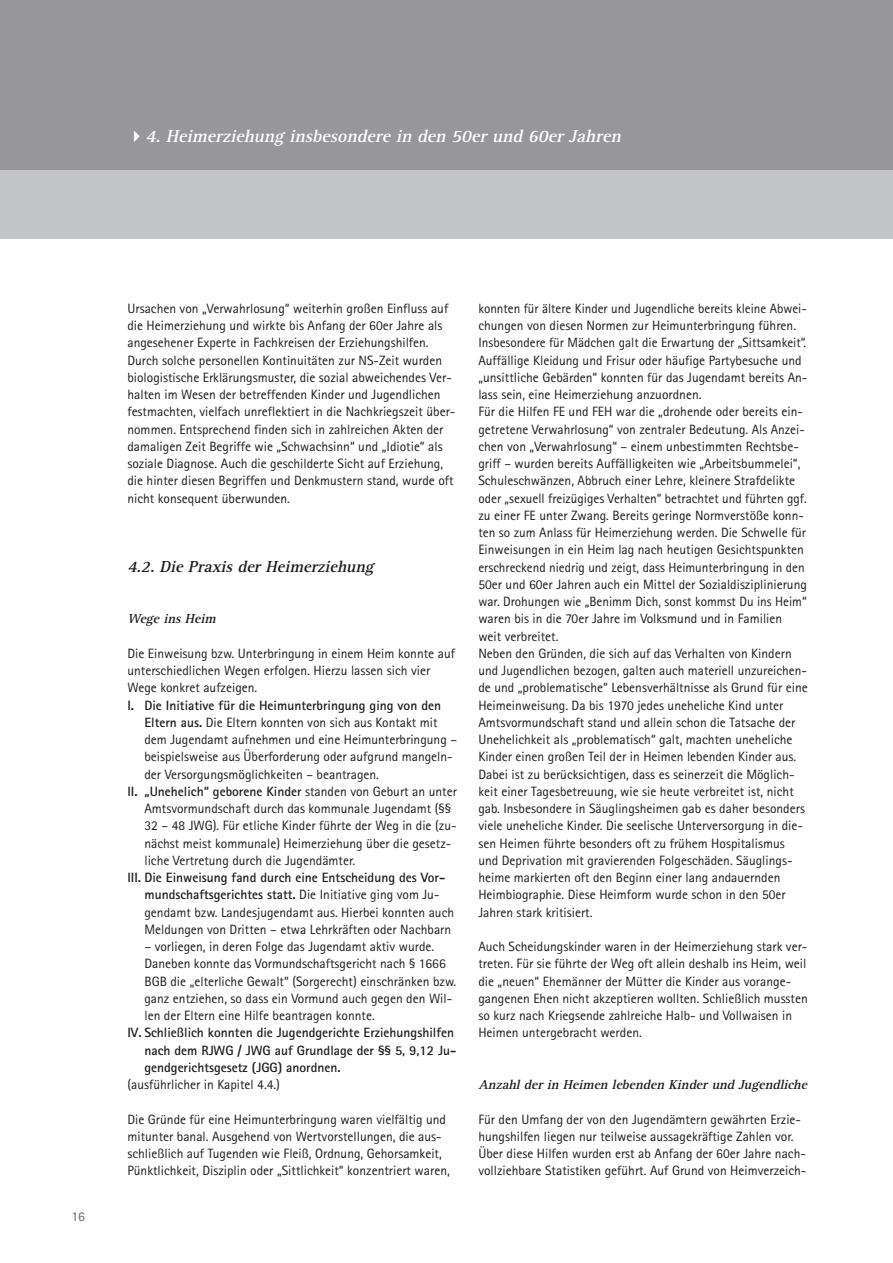
<style>
.page{position:relative;width:893px;height:1263px;background:#fff}
.page>*{position:absolute;margin:0;border:0;box-sizing:border-box;transform-origin:0 0}
.t1{font:italic 700 18px "Rotis Serif";color:#fff}
.t2{font:italic 700 16.5px "Rotis Serif";color:#1b1c20}
.t3{font:13.5px/17.2px "Rotis Sans Serif";color:#1b1c20}
.t4{font:700 13.5px/17.2px "Rotis Sans Serif";color:#1b1c20}
.t5{font:italic 700 13.5px "Rotis Serif";color:#1b1c20}
.t6{font:13.5px "Rotis Sans Serif";color:#67666b}
.s1{font-weight:700}
.s2{font-weight:400}
</style>
<div class="page">
<div style="left:0;top:0;width:892px;height:170px;background:#97979b"></div>
<div style="left:0;top:170px;width:892px;height:68px;background:#c3c5c7"></div>
<h1 class="t1" style="left:145px;top:130px;width:480px">4. Heimerziehung insbesondere in den 50er und 60er Jahren</h1>
<p class="t6" style="left:71px;top:1211px;width:15px">16</p>
<p class="t3" style="left:127px;top:301px;width:329px">Ursachen von „Verwahrlosung“ weiterhin großen Einfluss auf die Heimerziehung und wirkte bis Anfang der 60er Jahre als angesehener Experte in Fachkreisen der Erziehungshilfen.<br>Durch solche personellen Kontinuitäten zur NS-Zeit wurden biologistische Erklärungsmuster, die sozial abweichendes Ver&shy;halten im Wesen der betreffenden Kinder und Jugendlichen festmachten, vielfach unreflektiert in die Nachkriegszeit über&shy;nommen. Entsprechend finden sich in zahlreichen Akten der damaligen Zeit Begriffe wie „Schwachsinn“ und „Idiotie“ als soziale Diagnose. Auch die geschilderte Sicht auf Erziehung, die hinter diesen Begriffen und Denkmustern stand, wurde oft nicht konsequent überwunden.</p>
<p class="t2" style="left:127px;top:560px;width:251px">4.2. Die Praxis der Heimerziehung</p>
<p class="t5" style="left:127px;top:614px;width:92px">Wege ins Heim</p>
<p class="t3" style="left:127px;top:646px;width:329px">Die Einweisung bzw. Unterbringung in einem Heim konnte auf unterschiedlichen Wegen erfolgen. Hierzu lassen sich vier<br>Wege konkret aufzeigen.</p>
<p class="t4" style="left:127px;top:698px;width:315px">I. Die Initiative für die Heimunterbringung ging von den</p>
<p class="t3" style="left:144px;top:715px;width:295px"><span class="s1">Eltern aus.</span> Die Eltern konnten von sich aus Kontakt mit</p>
<p class="t3" style="left:144px;top:732px;width:314px">dem Jugendamt aufnehmen und eine Heimunterbringung –</p>
<p class="t3" style="left:144px;top:749px;width:310px">beispielsweise aus Überforderung oder aufgrund mangeln-</p>
<p class="t3" style="left:144px;top:767px;width:236px">der Versorgungsmöglichkeiten – beantragen.</p>
<p class="t4" style="left:127px;top:784px;width:331px">II. „Unehelich“ geborene Kinder <span class="s2">standen von Geburt an unter</span></p>
<p class="t3" style="left:144px;top:801px;width:308px">Amtsvormundschaft durch das kommunale Jugendamt (§§</p>
<p class="t3" style="left:144px;top:818px;width:313px">32 – 48 JWG). Für etliche Kinder führte der Weg in die (zu-</p>
<p class="t3" style="left:144px;top:836px;width:308px">nächst meist kommunale) Heimerziehung über die gesetz-</p>
<p class="t3" style="left:144px;top:853px;width:212px">liche Vertretung durch die Jugendämter.</p>
<p class="t3" style="left:144px;top:870px;width:311px;text-indent:-17px"><span class="s1">III. Die Einweisung fand durch eine Entscheidung des Vor&shy;mundschaftsgerichtes statt.</span> Die Initiative ging vom Ju&shy;gend amt bzw. Landesjugendamt aus. Hierbei konnten auch Meldungen von Dritten – etwa Lehrkräften oder Nachbarn</p>
<p class="t3" style="left:144px;top:939px;width:313px">– vorliegen, in deren Folge das Jugendamt aktiv wurde.<br>Daneben konnte das Vormundschaftsgericht nach § 1666<br>BGB die „elterliche Gewalt“ (Sorgerecht) einschränken bzw. ganz entziehen, so dass ein Vormund auch gegen den Wil&shy;len der Eltern eine Hilfe beantragen konnte.</p>
<p class="t4" style="left:144px;top:1026px;width:313px;text-indent:-17px">IV. Schließlich konnten die Jugendgerichte Erziehungshilfen nach dem RJWG / JWG auf Grundlage der §§ 5, 9,12 Ju&shy;gendgerichtsgesetz (JGG) anordnen.</p>
<p class="t3" style="left:127px;top:1077px;width:154px">(ausführlicher in Kapitel 4.4.)</p>
<p class="t3" style="left:127px;top:1112px;width:324px">Die Gründe für eine Heimunterbringung waren vielfältig und mitunter banal. Ausgehend von Wertvorstellungen, die aus&shy;schließlich auf Tugenden wie Fleiß, Ordnung, Gehorsamkeit, Pünktlichkeit, Disziplin oder „Sittlichkeit“ konzentriert waren,</p>
<p class="t3" style="left:478px;top:301px;width:331px">konnten für ältere Kinder und Jugendliche bereits kleine Abwei&shy;chungen von diesen Normen zur Heimunterbringung führen.<br>Insbesondere für Mädchen galt die Erwartung der „Sittsamkeit“.<br>Auffällige Kleidung und Frisur oder häufige Partybesuche und „unsittliche Gebärden“ konnten für das Jugendamt bereits An&shy;lass sein, eine Heimerziehung anzuordnen.<br>Für die Hilfen FE und FEH war die „drohende oder bereits ein&shy;getretene Verwahrlosung“ von zentraler Bedeutung. Als Anzei&shy;chen von „Verwahrlosung“ – einem unbestimmten Rechtsbe&shy;griff – wurden bereits Auffälligkeiten wie „Arbeitsbummelei“, Schuleschwänzen, Abbruch einer Lehre, kleinere Strafdelikte oder „sexuell freizügiges Verhalten“ betrachtet und führten ggf. zu einer FE unter Zwang. Bereits geringe Normverstöße konn&shy;ten so zum Anlass für Heimerziehung werden. Die Schwelle für Einweisungen in ein Heim lag nach heutigen Gesichtspunkten erschreckend niedrig und zeigt, dass Heimunterbringung in den 50er und 60er Jahren auch ein Mittel der Sozialdisziplinierung war. Drohungen wie „Benimm Dich, sonst kommst Du ins Heim“ waren bis in die 70er Jahre im Volksmund und in Familien weit verbreitet.<br>Neben den Gründen, die sich auf das Verhalten von Kindern und Jugendlichen bezogen, galten auch materiell unzureichen&shy;de und „problematische“ Lebensverhältnisse als Grund für eine Heimeinweisung. Da bis 1970 jedes uneheliche Kind unter Amts vormundschaft stand und allein schon die Tatsache der Unehe lichkeit als „problematisch“ galt, machten uneheliche Kinder einen großen Teil der in Heimen lebenden Kinder aus.<br>Dabei ist zu berücksichtigen, dass es seinerzeit die Möglich&shy;keit einer Tagesbetreuung, wie sie heute verbreitet ist, nicht gab. Insbesondere in Säuglingsheimen gab es daher besonders viele uneheliche Kinder. Die seelische Unterversorgung in die&shy;sen Heimen führte besonders oft zu frühem Hospitalismus und Deprivation mit gravierenden Folgeschäden. Säuglings&shy;heime markierten oft den Beginn einer lang andauernden Heimbiographie. Diese Heimform wurde schon in den 50er Jahren stark kritisiert.</p>
<p class="t3" style="left:478px;top:939px;width:331px">Auch Scheidungskinder waren in der Heimerziehung stark ver&shy;treten. Für sie führte der Weg oft allein deshalb ins Heim, weil die „neuen“ Ehemänner der Mütter die Kinder aus vorange&shy;gangenen Ehen nicht akzeptieren wollten. Schließlich mussten so kurz nach Kriegsende zahlreiche Halb- und Vollwaisen in Heimen untergebracht werden.</p>
<p class="t5" style="left:478px;top:1080px;width:332px">Anzahl der in Heimen lebenden Kinder und Jugendliche</p>
<p class="t3" style="left:478px;top:1112px;width:329px">Für den Umfang der von den Jugendämtern gewährten Erzie&shy;hungshilfen liegen nur teilweise aussagekräftige Zahlen vor.<br>Über diese Hilfen wurden erst ab Anfang der 60er Jahre nach&shy;vollziehbare Statistiken geführt. Auf Grund von Heimverzeich-</p>
</div>
